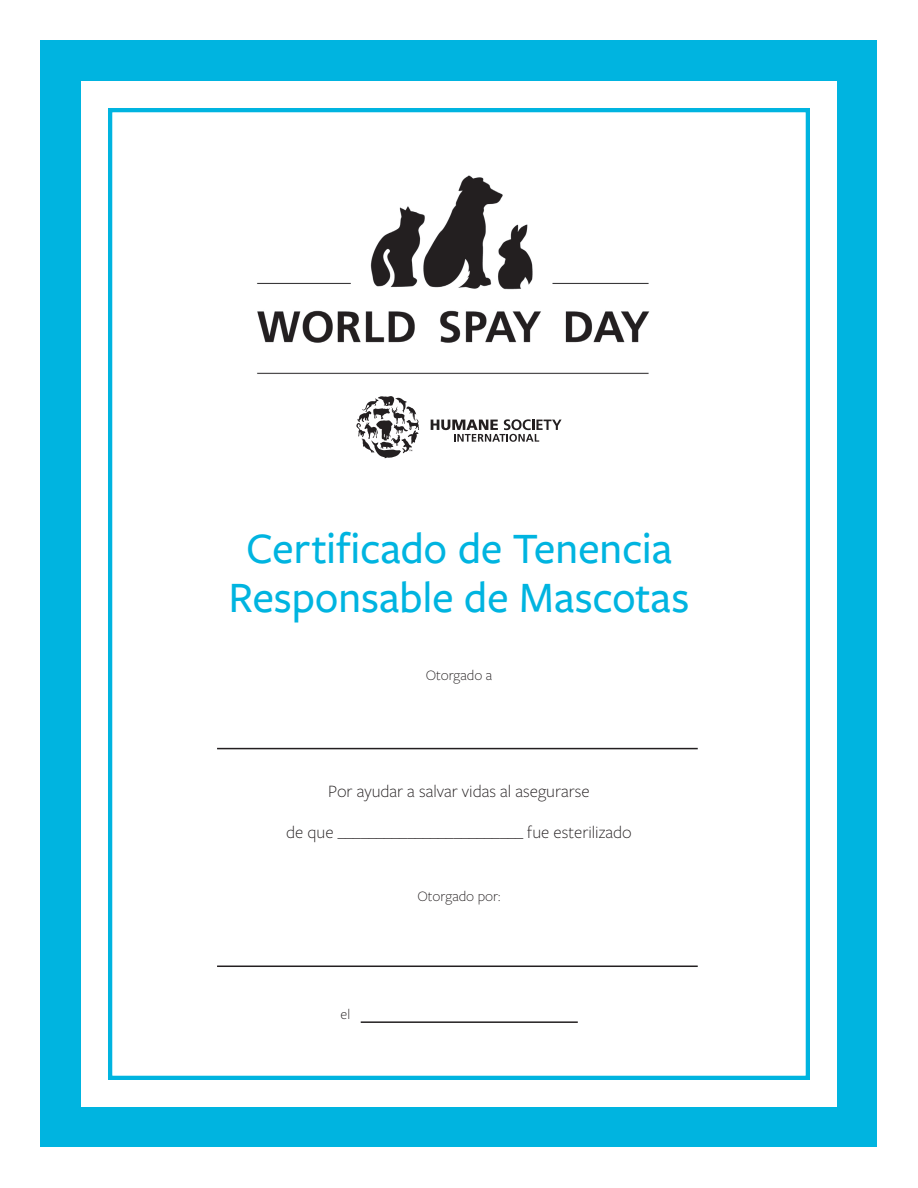
<style>
.page{position:relative;width:918px;height:1188px;background:#fff}
.page>*{position:absolute;margin:0;border:0;box-sizing:border-box;transform-origin:0 0}
.t1{font:500 45px/49.5px "Freight Sans Pro";letter-spacing:-.005em;color:#00b4e0;text-align:center}
.t2{font:300 18px "Freight Sans Pro";color:#231f20}
.t3{font:300 15px "Freight Sans Pro";color:#231f20}
</style>
<div class="page">
<div style="left:40px;top:40px;width:838px;height:1108px;background:#00b4e0"></div>
<div style="left:81px;top:81px;width:756px;height:1026px;background:#fff"></div>
<div style="left:108px;top:108px;width:702px;height:972px;border:4px solid #00b4e0"></div>
<img style="left:257px;top:175px;width:393px;height:199px">
<svg style="left:431px;top:419px;width:131px;height:23px"></svg>
<svg style="left:356px;top:396px;width:63px;height:62px"></svg>
<hr style="left:217px;top:748px;width:481px;height:1px;background:#231f20">
<hr style="left:217px;top:966px;width:481px;height:1px;background:#231f20">
<hr style="left:361px;top:1021px;width:217px;height:2px;background:#231f20">
<p class="t1" style="left:229px;top:522px;width:462px">Certificado de Tenencia<br>Responsable de Mascotas</p>
<p class="t3" style="left:426px;top:665px;width:68px">Otorgado a</p>
<p class="t2" style="left:328px;top:779px;width:263px">Por ayudar a salvar vidas al asegurarse</p>
<p class="t2" style="left:286px;top:820px;width:347px">de que ________________________ fue esterilizado</p>
<p class="t3" style="left:340px;top:1004px;width:11px">el</p>
<p class="t3" style="left:417px;top:886px;width:85px">Otorgado por:</p>
</div>
